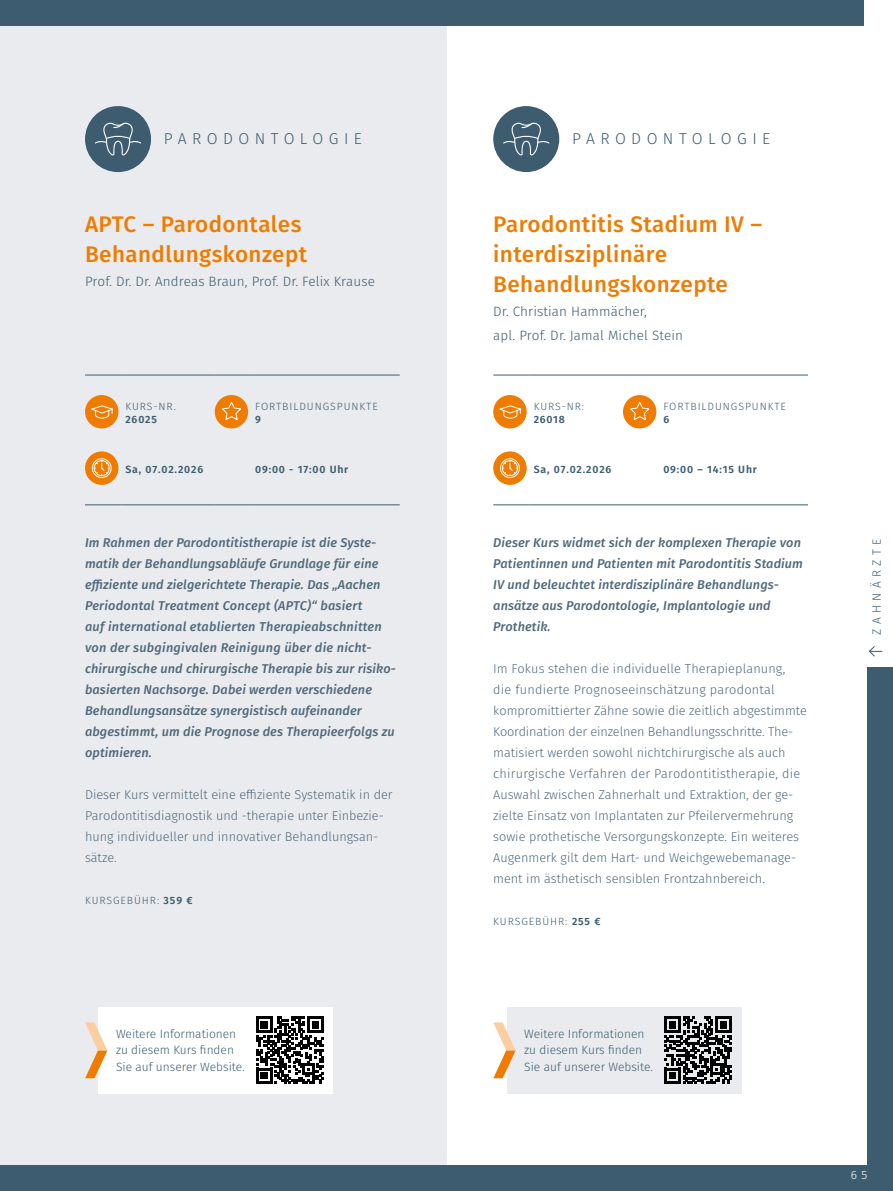
<style>
.page{position:relative;width:893px;height:1191px;background:#fff}
.page>*{position:absolute;margin:0;border:0;box-sizing:border-box;transform-origin:0 0}
.t1{font:500 22.5px/30px "Fira Sans";letter-spacing:.02em;color:#ef7c00}
.t2{font:300 15.75px "Fira Sans";letter-spacing:.34em;color:#3d5c6f}
.t3{font:300 13.5px/24px "Fira Sans";letter-spacing:.01em;color:#3d5c6f}
.t4{font:300 12.75px/21px "Fira Sans";color:#4f697b}
.t5{font:italic 500 12.75px/21px "Fira Sans";letter-spacing:.01em;color:#4f697b}
.t6{font:300 12px/16.5px "Fira Sans";color:#3d5c6f}
.t7{font:300 12px "Fira Sans";letter-spacing:.36em;color:#3d5c6f}
.t8{font:300 12px "Fira Sans";color:#fff}
.t9{font:300 10.5px "Fira Sans";letter-spacing:.09em;color:#3d5c6f}
.t10{font:600 10.5px "Fira Sans";letter-spacing:.08em;color:#3d5c6f}
.s1{font-weight:600}
</style>
<div class="page">
<div style="left:0;top:0;width:446px;height:1191px;background:#eaebee"></div>
<div style="left:0;top:0;width:863px;height:26px;background:#3d5c6f"></div>
<div style="left:867px;top:667px;width:26px;height:524px;background:#3d5c6f"></div>
<div style="left:0;top:1165px;width:893px;height:26px;background:#3d5c6f"></div>
<div style="left:85px;top:106px;width:66px;height:66px;background:#3d5c6f;border-radius:50%"></div>
<svg style="left:95px;top:122px;width:46px;height:33px"></svg>
<hr style="left:85px;top:375px;width:36px;height:1px;background:#3d5c6f">
<hr style="left:121px;top:375px;width:94px;height:1px;background:#3d5c6f">
<hr style="left:215px;top:375px;width:36px;height:1px;background:#3d5c6f">
<hr style="left:251px;top:375px;width:149px;height:1px;background:#3d5c6f">
<hr style="left:85px;top:504px;width:36px;height:1px;background:#3d5c6f">
<hr style="left:121px;top:504px;width:94px;height:1px;background:#3d5c6f">
<hr style="left:215px;top:504px;width:36px;height:1px;background:#3d5c6f">
<hr style="left:251px;top:504px;width:149px;height:1px;background:#3d5c6f">
<div style="left:85px;top:395px;width:33px;height:33px;background:#ef7c00;border-radius:50%"></div>
<svg style="left:91px;top:405px;width:22px;height:13px"></svg>
<div style="left:215px;top:395px;width:33px;height:33px;background:#ef7c00;border-radius:50%"></div>
<svg style="left:222px;top:402px;width:19px;height:18px"></svg>
<div style="left:85px;top:451px;width:33px;height:34px;background:#ef7c00;border-radius:50%"></div>
<div style="left:92px;top:458px;width:19px;height:20px;border:1px solid #fff;border-radius:50%"></div>
<div style="left:94px;top:460px;width:16px;height:16px;border:1px solid #fff;border-radius:50%"></div>
<svg style="left:94px;top:460px;width:15px;height:16px"></svg>
<div style="left:99px;top:1007px;width:234px;height:86px;background:#fff"></div>
<svg style="left:256px;top:1016px;width:68px;height:68px"></svg>
<svg style="left:85px;top:1022px;width:22px;height:56px"></svg>
<hr style="left:493px;top:375px;width:36px;height:1px;background:#3d5c6f">
<hr style="left:529px;top:375px;width:94px;height:1px;background:#3d5c6f">
<hr style="left:623px;top:375px;width:36px;height:1px;background:#3d5c6f">
<hr style="left:659px;top:375px;width:149px;height:1px;background:#3d5c6f">
<hr style="left:493px;top:504px;width:36px;height:1px;background:#3d5c6f">
<hr style="left:529px;top:504px;width:94px;height:1px;background:#3d5c6f">
<hr style="left:623px;top:504px;width:36px;height:1px;background:#3d5c6f">
<hr style="left:659px;top:504px;width:149px;height:1px;background:#3d5c6f">
<div style="left:493px;top:395px;width:34px;height:33px;background:#ef7c00;border-radius:50%"></div>
<svg style="left:499px;top:405px;width:22px;height:13px"></svg>
<div style="left:623px;top:395px;width:33px;height:33px;background:#ef7c00;border-radius:50%"></div>
<svg style="left:630px;top:402px;width:20px;height:18px"></svg>
<div style="left:493px;top:451px;width:34px;height:34px;background:#ef7c00;border-radius:50%"></div>
<div style="left:500px;top:458px;width:20px;height:20px;border:1px solid #fff;border-radius:50%"></div>
<div style="left:502px;top:460px;width:16px;height:16px;border:1px solid #fff;border-radius:50%"></div>
<svg style="left:502px;top:460px;width:15px;height:16px"></svg>
<div style="left:507px;top:1007px;width:234px;height:86px;background:#eaebee"></div>
<svg style="left:664px;top:1016px;width:68px;height:68px"></svg>
<svg style="left:493px;top:1022px;width:23px;height:56px"></svg>
<div style="left:493px;top:106px;width:66px;height:66px;background:#3d5c6f;border-radius:50%"></div>
<svg style="left:503px;top:122px;width:46px;height:33px"></svg>
<svg style="left:868px;top:646px;width:14px;height:11px"></svg>
<p class="t2" style="left:164px;top:128px;width:199px">PARODONTOLOGIE</p>
<p class="t2" style="left:572px;top:128px;width:199px">PARODONTOLOGIE</p>
<h1 class="t1" style="left:85px;top:208px;width:224px">APTC – Parodontales<br>Behandlungskonzept</h1>
<p class="t3" style="left:85px;top:269px;width:291px">Prof. Dr. Dr. Andreas Braun, Prof. Dr. Felix Krause</p>
<h1 class="t1" style="left:493px;top:208px;width:270px">Parodontitis Stadium IV – interdisziplinäre<br>Behandlungskonzepte</h1>
<p class="t3" style="left:493px;top:299px;width:191px">Dr. Christian Hammächer,<br>apl. Prof. Dr. Jamal Michel Stein</p>
<p class="t9" style="left:125px;top:399px;width:52px">KURS-NR.</p>
<p class="t10" style="left:125px;top:410px;width:33px">26025</p>
<p class="t9" style="left:255px;top:399px;width:124px">FORTBILDUNGSPUNKTE</p>
<p class="t10" style="left:255px;top:410px;width:7px">9</p>
<p class="t9" style="left:534px;top:399px;width:52px">KURS-NR:</p>
<p class="t10" style="left:534px;top:410px;width:33px">26018</p>
<p class="t9" style="left:663px;top:399px;width:124px">FORTBILDUNGSPUNKTE</p>
<p class="t10" style="left:663px;top:410px;width:7px">6</p>
<p class="t10" style="left:125px;top:461px;width:79px">Sa, 07.02.2026</p>
<p class="t10" style="left:255px;top:461px;width:95px">09:00 - 17:00 Uhr</p>
<p class="t10" style="left:534px;top:461px;width:79px">Sa, 07.02.2026</p>
<p class="t10" style="left:663px;top:461px;width:95px">09:00 – 14:15 Uhr</p>
<p class="t5" style="left:85px;top:531px;width:312px">Im Rahmen der Parodontitistherapie ist die Syste&shy;matik der Behandlungsabläufe Grundlage für eine effiziente und zielgerichtete Therapie. Das „Aachen Periodontal Treatment Concept (APTC)“ basiert<br>auf international etablierten Therapieabschnitten von der subgingivalen Reinigung über die nicht&shy;chirurgische und chirurgische Therapie bis zur risiko&shy;basierten Nachsorge. Dabei werden verschiedene Behandlungsansätze synergistisch aufeinander abgestimmt, um die Prognose des Therapieerfolgs zu optimieren.</p>
<p class="t4" style="left:85px;top:784px;width:309px">Dieser Kurs vermittelt eine effiziente Systematik in der Parodontitisdiagnostik und -therapie unter Einbezie&shy;hung individueller und innovativer Behandlungsan&shy;sätze.</p>
<p class="t9" style="left:85px;top:893px;width:109px">KURSGEBÜHR: <span class="s1">359 €</span></p>
<p class="t5" style="left:493px;top:531px;width:311px">Dieser Kurs widmet sich der komplexen Therapie von Patientinnen und Patienten mit Parodontitis Stadium IV und beleuchtet interdisziplinäre Behandlungs&shy;ansätze aus Parodontologie, Implantologie und Prothetik.</p>
<p class="t4" style="left:493px;top:658px;width:315px">Im Fokus stehen die individuelle Therapieplanung,<br>die fundierte Prognoseeinschätzung parodontal kompromittierter Zähne sowie die zeitlich abgestimmte Koordination der einzelnen Behandlungsschritte. The&shy;matisiert werden sowohl nichtchirurgische als auch chirurgische Verfahren der Parodontitistherapie, die Auswahl zwischen Zahnerhalt und Extraktion, der ge&shy;zielte Einsatz von Implantaten zur Pfeilervermehrung sowie prothetische Versorgungskonzepte. Ein weiteres Augenmerk gilt dem Hart- und Weichgewebemanage&shy;ment im ästhetisch sensiblen Frontzahnbereich.</p>
<p class="t9" style="left:493px;top:914px;width:109px">KURSGEBÜHR: <span class="s1">255 €</span></p>
<p class="t7" style="left:868px;top:635px;width:97px;rotate:-90deg">ZAHNÄRZTE</p>
<p class="t6" style="left:116px;top:1025px;width:130px">Weitere Informationen zu diesem Kurs finden<br>Sie auf unserer Website.</p>
<p class="t6" style="left:524px;top:1025px;width:130px">Weitere Informationen zu diesem Kurs finden<br>Sie auf unserer Website.</p>
<p class="t8" style="left:851px;top:1166px;width:18px">6 5</p>
</div>
